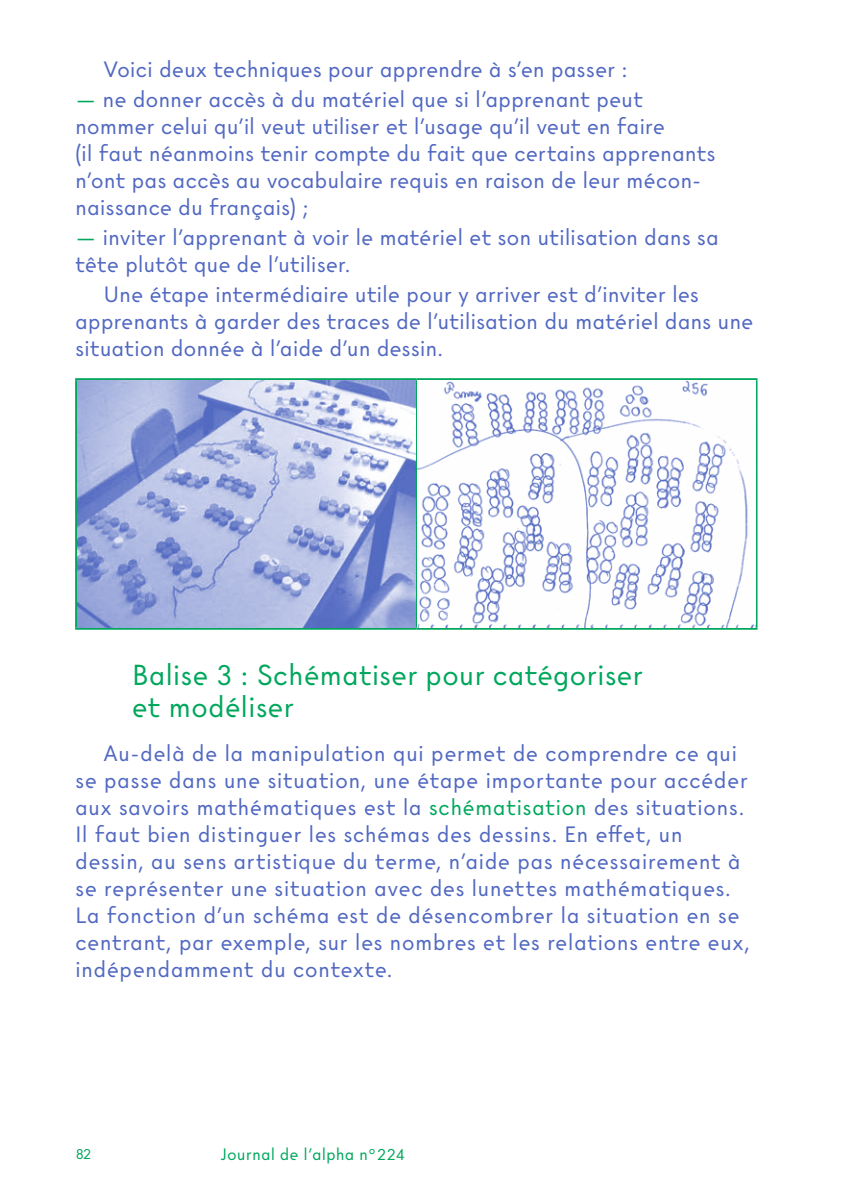
<style>
.page{position:relative;width:842px;height:1191px;background:#fff}
.page>*{position:absolute;margin:0;border:0;box-sizing:border-box;transform-origin:0 0}
.t1{font:28px/32px "Certeau";letter-spacing:-.005em;color:#00a75d}
.t2{font:21.6px/27px "Certeau";color:#5168c1}
.t3{font:16px "Certeau";color:#00a75d}
.t4{font:14px "Certeau";color:#00a75d}
.s1{color:#00a75d}
.s2{font-size:15.6px}
</style>
<div class="page">
<hr style="left:75px;top:378px;width:341px;height:2px;background:#00a75d">
<hr style="left:75px;top:380px;width:2px;height:248px;background:#00a75d">
<hr style="left:416px;top:378px;width:341px;height:2px;background:#00a75d">
<hr style="left:415px;top:380px;width:2px;height:248px;background:#00a75d">
<hr style="left:755px;top:380px;width:2px;height:248px;background:#00a75d">
<hr style="left:75px;top:628px;width:341px;height:2px;background:#00a75d">
<hr style="left:416px;top:628px;width:341px;height:2px;background:#00a75d">
<img style="left:77px;top:380px;width:338px;height:248px">
<img style="left:417px;top:380px;width:338px;height:248px">
<p class="t2" style="left:103px;top:56px;width:526px">Voici deux techniques pour apprendre à s’en passer :</p>
<p class="t2" style="left:75px;top:86px;width:642px"><span class="s1">–</span> ne donner accès à du matériel que si l’apprenant peut nommer celui qu’il veut utiliser et l’usage qu’il veut en faire<br>(il faut néanmoins tenir compte du fait que certains apprenants n’ont pas accès au vocabulaire requis en raison de leur mécon&shy;naissance du français) ;</p>
<p class="t2" style="left:75px;top:224px;width:645px"><span class="s1">–</span> inviter l’apprenant à voir le matériel et son utilisation dans sa tête plutôt que de l’utiliser.</p>
<p class="t2" style="left:75px;top:281px;width:680px;text-indent:28px">Une étape intermédiaire utile pour y arriver est d’inviter les apprenants à garder des traces de l’utilisation du matériel dans une situation donnée à l’aide d’un dessin.</p>
<p class="t1" style="left:132px;top:659px;width:513px">Balise 3 : Schématiser pour catégoriser et modéliser</p>
<p class="t2" style="left:75px;top:740px;width:676px;text-indent:28px">Au-delà de la manipulation qui permet de comprendre ce qui se passe dans une situation, une étape importante pour accéder aux savoirs mathématiques est la <span class="s1">schématisation</span> des situations.<br>Il faut bien distinguer les schémas des dessins. En effet, un dessin, au sens artistique du terme, n’aide pas nécessairement à se représenter une situation avec des lunettes mathématiques.<br>La fonction d’un schéma est de désencombrer la situation en se centrant, par exemple, sur les nombres et les relations entre eux, indépendamment du contexte.</p>
<p class="t4" style="left:75px;top:1146px;width:18px">82</p>
<p class="t3" style="left:221px;top:1145px;width:186px">Journal de l’alpha n°<span class="s2">224</span></p>
</div>
